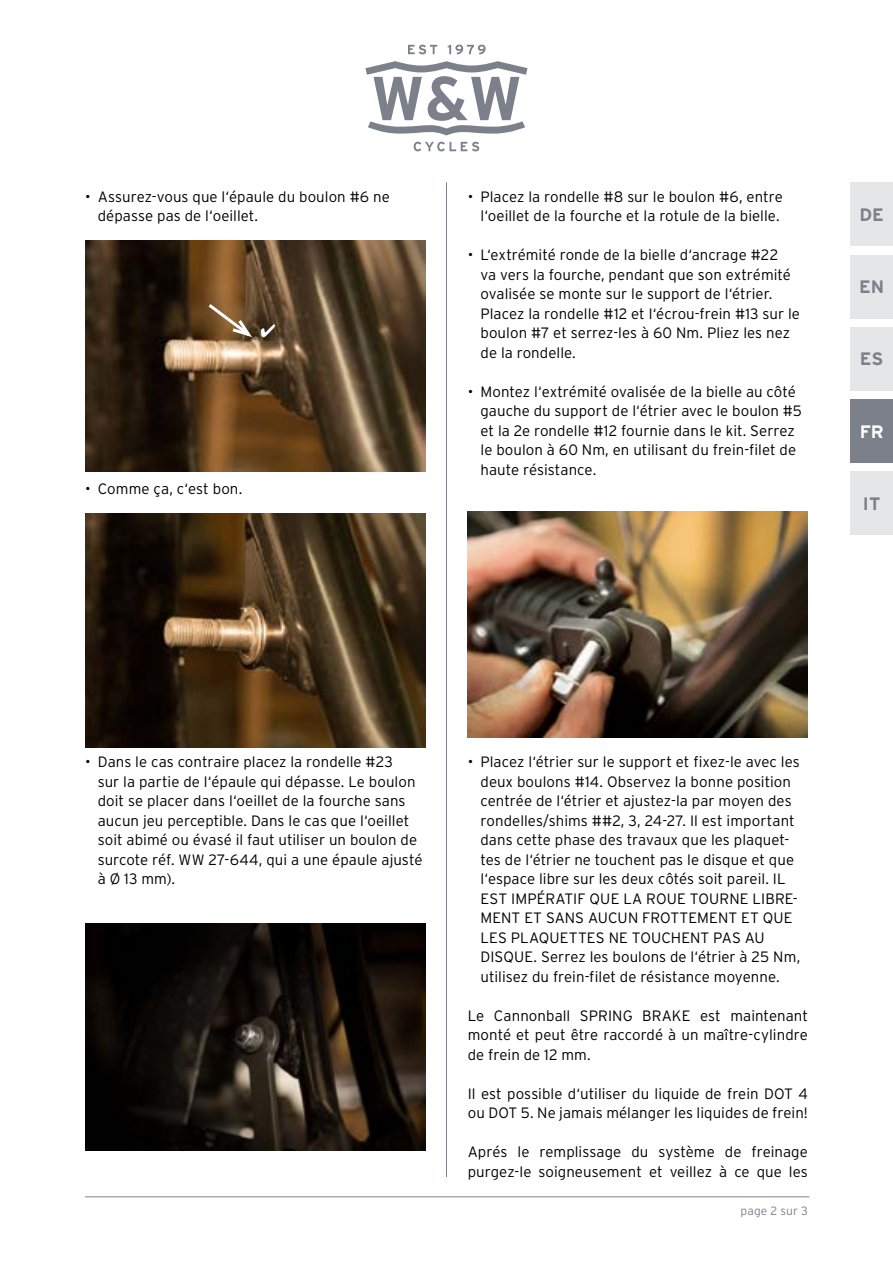
<style>
.page{position:relative;width:893px;height:1263px;background:#fff}
.page>*{position:absolute;margin:0;border:0;box-sizing:border-box;transform-origin:0 0}
.t1{font:700 18px "Interstate";color:#7c808b}
.t2{font:700 18px "Interstate";color:#fff}
.t3{font:300 15px/19.5px "Interstate";letter-spacing:.005em;color:#000}
.t4{font:300 12px "Interstate";letter-spacing:.02em;color:#7c808b}
</style>
<div class="page">
<svg style="left:408px;top:45px;width:29px;height:9px"></svg>
<svg style="left:448px;top:45px;width:38px;height:9px"></svg>
<svg style="left:414px;top:142px;width:65px;height:9px"></svg>
<svg style="left:365px;top:61px;width:162px;height:75px"></svg>
<hr style="left:85px;top:1196px;width:724px;height:1px;background:#7c808b">
<hr style="left:446px;top:182px;width:1px;height:995px;background:#7c808b">
<div style="left:850px;top:182px;width:43px;height:64px;background:#e5e6e8"></div>
<div style="left:850px;top:255px;width:43px;height:63px;background:#e5e6e8"></div>
<div style="left:850px;top:327px;width:43px;height:64px;background:#e5e6e8"></div>
<div style="left:850px;top:471px;width:43px;height:64px;background:#e5e6e8"></div>
<div style="left:850px;top:399px;width:43px;height:64px;background:#7c808b"></div>
<img style="left:85px;top:923px;width:340px;height:227px">
<img style="left:85px;top:514px;width:340px;height:234px">
<img style="left:468px;top:511px;width:340px;height:227px">
<img style="left:85px;top:241px;width:340px;height:230px">
<svg style="left:205px;top:301px;width:70px;height:39px;background:#745839"></svg>
<p class="t3" style="left:98px;top:187px;width:294px;text-indent:-13px">• Assurez-vous que l‘épaule du boulon #6 ne dépasse pas de l‘oeillet.</p>
<p class="t3" style="left:85px;top:479px;width:159px">• Comme ça, c‘est bon.</p>
<p class="t3" style="left:468px;top:187px;width:316px;text-align:right">• Placez la rondelle #8 sur le boulon #6, entre l‘oeillet de la fourche et la rotule de la bielle.</p>
<p class="t3" style="left:480px;top:245px;width:321px;text-indent:-13px">• L‘extrémité ronde de la bielle d‘ancrage #22<br>va vers la fourche, pendant que son extrémité ovalisée se monte sur le support de l‘étrier.<br>Placez la rondelle #12 et l‘écrou-frein #13 sur le boulon #7 et serrez-les à 60 Nm. Pliez les nez de la rondelle.</p>
<p class="t3" style="left:480px;top:382px;width:323px;text-indent:-13px">• Montez l‘extrémité ovalisée de la bielle au côté gauche du support de l‘étrier avec le boulon #5 et la 2e rondelle #12 fournie dans le kit. Serrez le boulon à 60 Nm, en utilisant du frein-filet de haute résistance.</p>
<p class="t1" style="left:859px;top:204px;width:26px">DE</p>
<p class="t1" style="left:859px;top:277px;width:27px">EN</p>
<p class="t1" style="left:860px;top:349px;width:25px">ES</p>
<p class="t2" style="left:860px;top:421px;width:26px">FR</p>
<p class="t1" style="left:863px;top:494px;width:19px">IT</p>
<p class="t3" style="left:98px;top:752px;width:326px;text-indent:-13px">• Dans le cas contraire placez la rondelle #23<br>sur la partie de l‘épaule qui dépasse. Le boulon doit se placer dans l‘oeillet de la fourche sans aucun jeu perceptible. Dans le cas que l‘oeillet soit abimé ou évasé il faut utiliser un boulon de surcote réf. WW 27-644, qui a une épaule ajusté à Ø 13 mm).</p>
<p class="t3" style="left:480px;top:752px;width:321px;text-indent:-13px">• Placez l‘étrier sur le support et fixez-le avec les deux boulons #14. Observez la bonne position centrée de l‘étrier et ajustez-la par moyen des rondelles/shims ##2, 3, 24-27. Il est important dans cette phase des travaux que les plaquet&shy;tes de l‘étrier ne touchent pas le disque et que l‘espace libre sur les deux côtés soit pareil. IL EST IMPÉRATIF QUE LA ROUE TOURNE LIBRE-MENT ET SANS AUCUN FROTTEMENT ET QUE LES PLAQUETTES NE TOUCHENT PAS AU DISQUE. Serrez les boulons de l‘étrier à 25 Nm, utilisez du frein-filet de résistance moyenne.</p>
<p class="t3" style="left:468px;top:1006px;width:342px;text-align:justify">Le Cannonball SPRING BRAKE est maintenant monté et peut être raccordé à un maître-cylindre de frein de 12 mm.</p>
<p class="t3" style="left:468px;top:1084px;width:342px">Il est possible d‘utiliser du liquide de frein DOT 4 ou DOT 5. Ne jamais mélanger les liquides de frein!</p>
<p class="t3" style="left:468px;top:1142px;width:342px">Aprés le remplissage du système de freinage purgez-le soigneusement et veillez à ce que les</p>
<p class="t4" style="left:740px;top:1204px;width:69px">page 2 sur 3</p>
</div>
